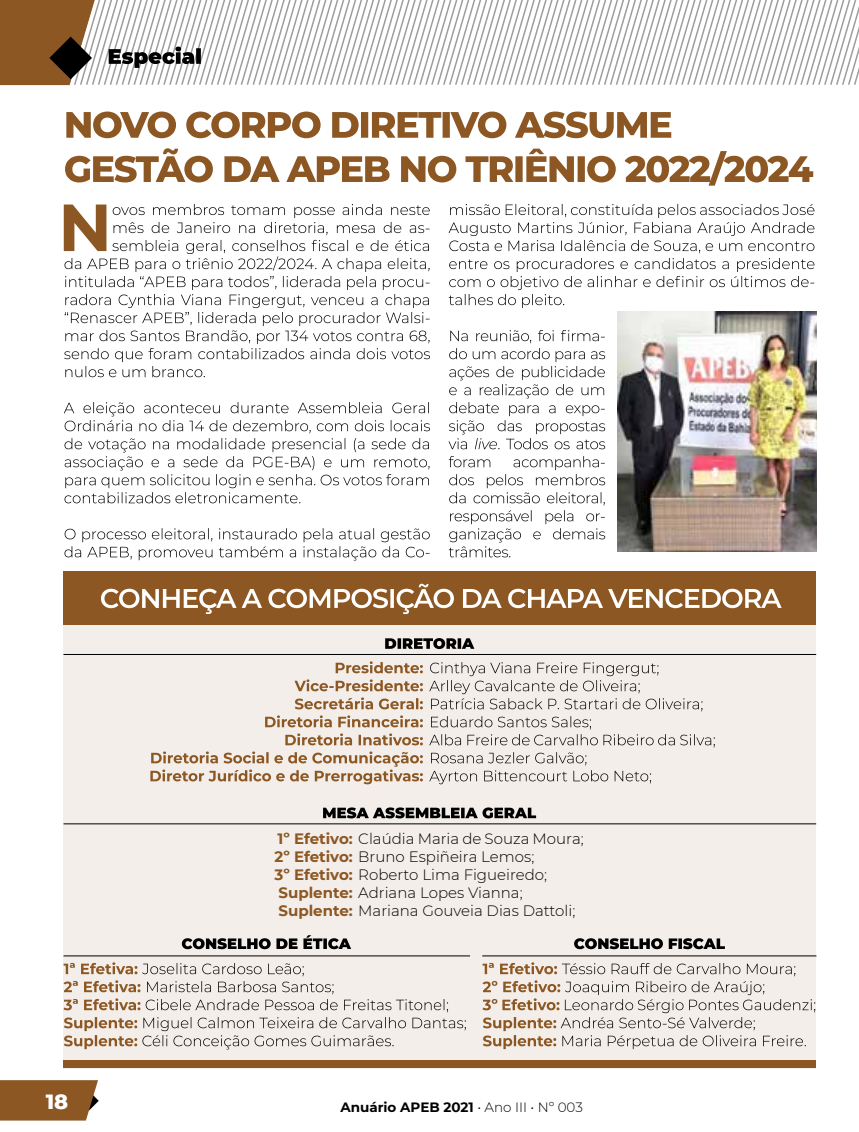
<style>
.page{position:relative;width:859px;height:1132px;background:#fff}
.page>*{position:absolute;margin:0;border:0;box-sizing:border-box;transform-origin:0 0}
.t1{font:800 21px "Montserrat";color:#fff}
.t2{font:300 15px/18px "Montserrat";color:#000}
.t3{font:700 13.5px "Montserrat";color:#000}
.s1{font-weight:700;color:#8c5723}
.s2{font-weight:300}
</style>
<div class="page">
<div style="left:64px;top:615px;width:752px;height:452px;background:#f3eee9"></div>
<div style="left:64px;top:571px;width:752px;height:53px;background:#8c5723"></div>
<div style="left:64px;top:1060px;width:752px;height:7px;background:#8c5723"></div>
<svg style="left:0;top:0;width:859px;height:86px"></svg>
<svg style="left:449px;top:456px;width:156px;height:101px"></svg>
<svg style="left:448px;top:330px;width:157px;height:119px"></svg>
<svg style="left:449px;top:204px;width:365px;height:104px"></svg>
<svg style="left:65px;top:528px;width:365px;height:32px"></svg>
<svg style="left:64px;top:402px;width:366px;height:101px"></svg>
<svg style="left:64px;top:204px;width:366px;height:173px"></svg>
<svg style="left:65px;top:148px;width:748px;height:37px"></svg>
<svg style="left:66px;top:111px;width:605px;height:27px"></svg>
<svg style="left:150px;top:751px;width:273px;height:33px"></svg>
<svg style="left:285px;top:733px;width:138px;height:12px"></svg>
<svg style="left:265px;top:715px;width:158px;height:12px"></svg>
<svg style="left:295px;top:697px;width:128px;height:12px"></svg>
<svg style="left:294px;top:679px;width:129px;height:12px"></svg>
<svg style="left:336px;top:661px;width:87px;height:12px"></svg>
<svg style="left:429px;top:662px;width:286px;height:122px"></svg>
<svg style="left:101px;top:583px;width:681px;height:31px"></svg>
<svg style="left:63px;top:962px;width:403px;height:87px"></svg>
<hr style="left:64px;top:654px;width:752px;height:1px;background:#000">
<hr style="left:64px;top:823px;width:752px;height:1px;background:#000">
<hr style="left:64px;top:955px;width:406px;height:1px;background:#000">
<hr style="left:482px;top:955px;width:334px;height:1px;background:#000">
<svg style="left:385px;top:638px;width:89px;height:11px"></svg>
<svg style="left:482px;top:962px;width:333px;height:86px"></svg>
<svg style="left:323px;top:807px;width:213px;height:11px"></svg>
<svg style="left:182px;top:935px;width:169px;height:13px"></svg>
<svg style="left:574px;top:938px;width:151px;height:10px"></svg>
<img style="left:618px;top:311px;width:198px;height:240px">
<svg style="left:0;top:1080px;width:99px;height:40px;background:#91602f"></svg>
<p class="t2" style="left:275px;top:828px;width:311px"><span class="s1">1º Efetivo:</span> Claúdia Maria de Souza Moura; <span class="s1">2º Efetivo:</span> Bruno Espiñeira Lemos;<br><span class="s1">3º Efetivo:</span> Roberto Lima Figueiredo; <span class="s1">Suplente:</span> Adriana Lopes Vianna; <span class="s1">Suplente:</span> Mariana Gouveia Dias Dattoli;</p>
<h1 class="t1" style="left:46px;top:1086px;width:24px">18</h1>
<p class="t3" style="left:340px;top:1097px;width:244px">Anuário APEB 2021 <span class="s2">• Ano III • Nº 003</span></p>
</div>
